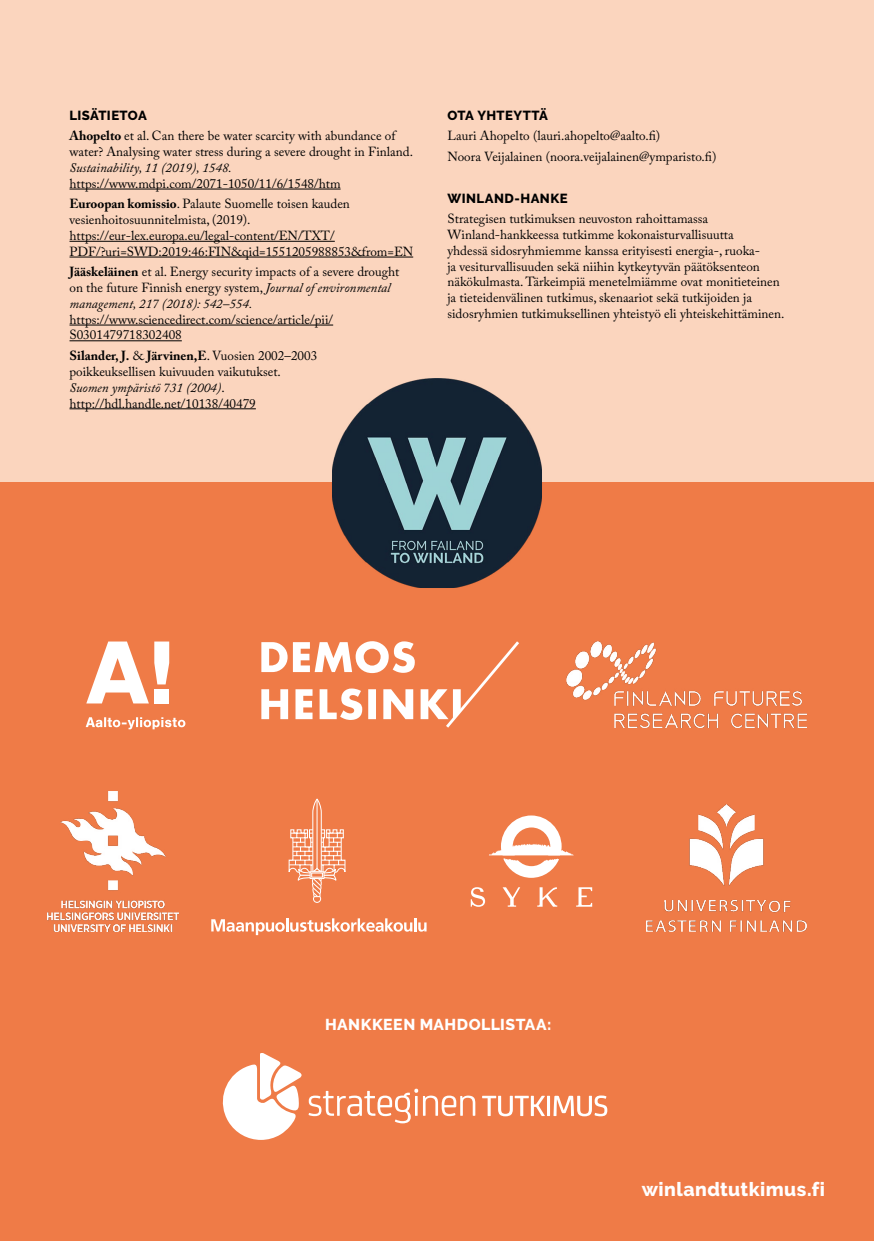
<style>
.page{position:relative;width:874px;height:1241px;background:#fff}
.page>*{position:absolute;margin:0;border:0;box-sizing:border-box;transform-origin:0 0}
.www{font:800 19.25px "Raleway";letter-spacing:.025em;color:#fff}
.Paragraph_Style_3{font:800 15.75px "Raleway";letter-spacing:.03em;color:#fff}
.Lähteet{font:13.12px/15.8px "Adobe Caslon Pro";color:#000}
.Lähteet_ja_lisätieto{font:800 13.12px "Raleway";letter-spacing:.025em;color:#000}
.s1{font-weight:700}
.s2{font-style:italic}
</style>
<div class="page">
<div style="left:0;top:397px;width:873px;height:843px;background:#ef7b47"></div>
<div style="left:0;top:0;width:873px;height:482px;background:#fbd5be"></div>
<img style="left:332px;top:378px;width:209px;height:210px">
<svg style="left:470px;top:887px;width:15px;height:19px"></svg>
<svg style="left:502px;top:887px;width:18px;height:19px"></svg>
<svg style="left:537px;top:887px;width:20px;height:19px"></svg>
<svg style="left:576px;top:887px;width:16px;height:19px"></svg>
<svg style="left:489px;top:815px;width:84px;height:62px"></svg>
<svg style="left:261px;top:641px;width:258px;height:86px"></svg>
<svg style="left:288px;top:798px;width:58px;height:105px"></svg>
<svg style="left:308px;top:1088px;width:167px;height:35px"></svg>
<svg style="left:482px;top:1095px;width:125px;height:21px"></svg>
<svg style="left:222px;top:1053px;width:79px;height:86px"></svg>
<svg style="left:86px;top:717px;width:99px;height:12px"></svg>
<svg style="left:86px;top:641px;width:83px;height:62px"></svg>
<img style="left:566px;top:641px;width:240px;height:86px">
<img style="left:48px;top:791px;width:131px;height:140px">
<img style="left:646px;top:804px;width:160px;height:127px">
<svg style="left:211px;top:918px;width:215px;height:17px"></svg>
<hr style="left:69px;top:189px;width:271px;height:1px;background:#000">
<hr style="left:69px;top:241px;width:265px;height:1px;background:#000">
<hr style="left:69px;top:257px;width:344px;height:1px;background:#000">
<hr style="left:69px;top:325px;width:264px;height:1px;background:#000">
<hr style="left:69px;top:340px;width:113px;height:1px;background:#000">
<hr style="left:69px;top:408px;width:187px;height:1px;background:#000">
<p class="Lähteet_ja_lisätieto" style="left:69px;top:108px;width:79px">LISÄTIETOA</p>
<p class="Lähteet" style="left:69px;top:128px;width:345px"><span class="s1">Ahopelto</span> et al. Can there be water scarcity with abundance of water? Analysing water stress during a severe drought in Finland.<br><span class="s2">Sustainability, 11 (2019), 1548. </span>https://www.mdpi.com/2071-1050/11/6/1548/htm</p>
<p class="Lähteet" style="left:69px;top:196px;width:345px"><span class="s1">Euroopan komissio</span>. Palaute Suomelle toisen kauden vesienhoitosuunnitelmista, (2019). https://eur-lex.europa.eu/legal-content/EN/TXT/ PDF/?uri=SWD:2019:46:FIN&amp;qid=1551205988853&amp;from=EN</p>
<p class="Lähteet" style="left:69px;top:264px;width:331px"><span class="s1">Jääskeläinen</span> et al. Energy security impacts of a severe drought on the future Finnish energy system, <span class="s2">Journal of environmental management, 217 (2018): 542–554. </span>https://www.sciencedirect.com/science/article/pii/ S0301479718302408</p>
<p class="Lähteet" style="left:69px;top:348px;width:249px"><span class="s1">Silander, J.</span> &amp; <span class="s1">Järvinen,E</span>. Vuosien 2002–2003 poikkeuksellisen kuivuuden vaikutukset.<br><span class="s2">Suomen ympäristö 731 (2004)</span>. http://hdl.handle.net/10138/40479</p>
<p class="Lähteet_ja_lisätieto" style="left:447px;top:108px;width:102px">OTA YHTEYTTÄ</p>
<p class="Lähteet" style="left:447px;top:128px;width:214px">Lauri Ahopelto (lauri.ahopelto@aalto.fi)</p>
<p class="Lähteet" style="left:447px;top:149px;width:270px">Noora Veijalainen (noora.veijalainen@ymparisto.fi)</p>
<p class="Lähteet_ja_lisätieto" style="left:447px;top:190px;width:121px">WINLAND-HANKE</p>
<p class="Lähteet" style="left:447px;top:211px;width:338px">Strategisen tutkimuksen neuvoston rahoittamassa Winland-hankkeessa tutkimme kokonaisturvallisuutta<br>yhdessä sidosryhmiemme kanssa erityisesti energia-, ruoka-<br>ja vesiturvallisuuden sekä niihin kytkeytyvän päätöksenteon näkökulmasta. Tärkeimpiä menetelmiämme ovat monitieteinen ja tieteidenvälinen tutkimus, skenaariot sekä tutkijoiden ja sidosryhmien tutkimuksellinen yhteistyö eli yhteiskehittäminen.</p>
<p class="Paragraph_Style_3" style="left:325px;top:1015px;width:228px">HANKKEEN MAHDOLLISTAA:</p>
<p class="www" style="left:641px;top:1177px;width:185px">winlandtutkimus.fi</p>
</div>
